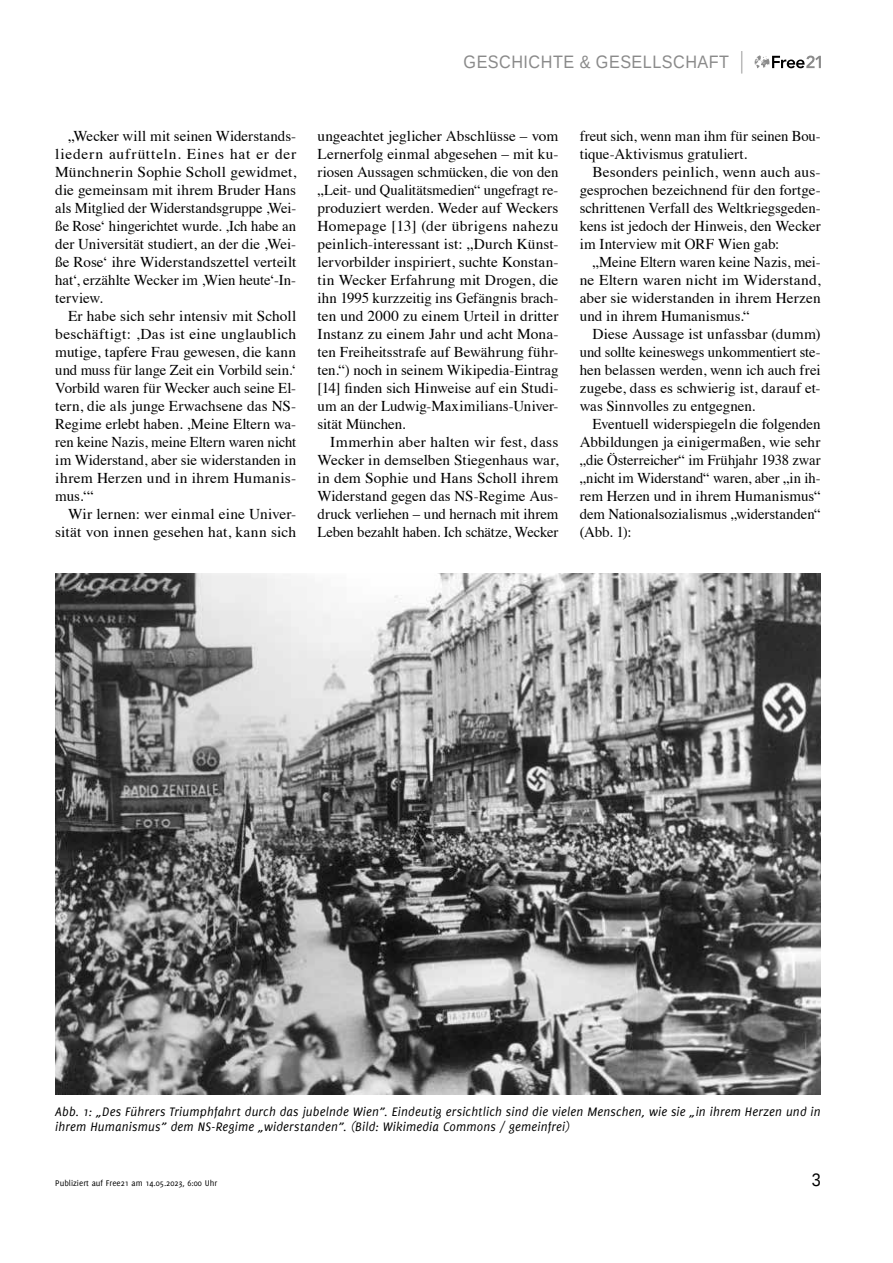
<style>
.page{position:relative;width:893px;height:1263px;background:#fff}
.page>*{position:absolute;margin:0;border:0;box-sizing:border-box;transform-origin:0 0}
.t1{font:18px "Liberation Sans";letter-spacing:.03em;color:#8a8a8a;scale:.9 1}
.t2{font:18px "Liberation Sans";color:#000;scale:.9 1}
.t3{font:15px/18px "Times";color:#000;text-align:justify}
.t4{font:italic 13.5px/15px "Delicious";letter-spacing:.015em;color:#000}
.t5{font:9px "Delicious";color:#000}
</style>
<div class="page">
<svg style="left:755px;top:55px;width:66px;height:13px"></svg>
<svg style="left:741px;top:51px;width:1px;height:23px"></svg>
<img style="left:55px;top:573px;width:766px;height:521px">
<p class="t1" style="left:464px;top:51px;width:297px">GESCHICHTE &amp; GESELLSCHAFT</p>
<p class="t3" style="left:55px;top:126px;width:242px;text-indent:13px">„Wecker will mit seinen Widerstands&shy;liedern aufrütteln. Eines hat er der Münchnerin Sophie Scholl gewidmet, die gemeinsam mit ihrem Bruder Hans als Mitglied der Widerstandsgruppe ,Wei&shy;ße Rose‘ hingerichtet wurde. ,Ich habe an der Universität studiert, an der die ‚Wei&shy;ße Rose‘ ihre Widerstandszettel verteilt hat‘, erzählte Wecker im ,Wien heute‘-In&shy;terview.</p>
<p class="t3" style="left:55px;top:306px;width:242px;text-indent:13px">Er habe sich sehr intensiv mit Scholl beschäftigt: ,Das ist eine unglaublich mutige, tapfere Frau gewesen, die kann und muss für lange Zeit ein Vorbild sein.‘ Vorbild waren für Wecker auch seine El&shy;tern, die als junge Erwachsene das NS-Regime erlebt haben. ,Meine Eltern wa&shy;ren keine Nazis, meine Eltern waren nicht im Widerstand, aber sie widerstanden in ihrem Herzen und in ihrem Humanis&shy;mus.‘“</p>
<p class="t3" style="left:55px;top:504px;width:242px;text-align:right">Wir lernen: wer einmal eine Univer&shy;sität von innen gesehen hat, kann sich</p>
<p class="t3" style="left:317px;top:126px;width:242px">ungeachtet jeglicher Abschlüsse – vom Lernerfolg einmal abgesehen – mit ku&shy;riosen Aussagen schmücken, die von den „Leit- und Qualitätsmedien“ ungefragt re&shy;produziert werden. Weder auf Weckers Homepage [13] (der übrigens nahezu peinlich-interessant ist: „Durch Künst&shy;lervorbilder inspiriert, suchte Konstan&shy;tin Wecker Erfahrung mit Drogen, die ihn 1995 kurzzeitig ins Gefängnis brach&shy;ten und 2000 zu einem Urteil in dritter Instanz zu einem Jahr und acht Mona&shy;ten Freiheitsstrafe auf Bewährung führ&shy;ten.“) noch in seinem Wikipedia-Eintrag [14] finden sich Hinweise auf ein Studi&shy;um an der Ludwig-Maximilians-Univer&shy;sität München.</p>
<p class="t3" style="left:317px;top:432px;width:242px;text-indent:13px">Immerhin aber halten wir fest, dass Wecker in demselben Stiegenhaus war, in dem Sophie und Hans Scholl ihrem Widerstand gegen das NS-Regime Aus&shy;druck verliehen – und hernach mit ihrem Leben bezahlt haben. Ich schätze, Wecker</p>
<p class="t3" style="left:580px;top:126px;width:242px">freut sich, wenn man ihm für seinen Bou&shy;tique-Aktivismus gratuliert.</p>
<p class="t3" style="left:580px;top:162px;width:242px;text-indent:13px">Besonders peinlich, wenn auch aus&shy;gesprochen bezeichnend für den fortge&shy;schrittenen Verfall des Weltkriegsgeden&shy;kens ist jedoch der Hinweis, den Wecker im Interview mit ORF Wien gab:</p>
<p class="t3" style="left:580px;top:252px;width:242px;text-indent:13px">„Meine Eltern waren keine Nazis, mei&shy;ne Eltern waren nicht im Widerstand, aber sie widerstanden in ihrem Herzen und in ihrem Humanismus.“</p>
<p class="t3" style="left:580px;top:324px;width:242px;text-indent:13px">Diese Aussage ist unfassbar (dumm) und sollte keineswegs unkommentiert ste&shy;hen belassen werden, wenn ich auch frei zugebe, dass es schwierig ist, darauf et&shy;was Sinnvolles zu entgegnen.</p>
<p class="t3" style="left:580px;top:414px;width:242px;text-indent:13px">Eventuell widerspiegeln die folgenden Abbildungen ja einigermaßen, wie sehr „die Österreicher“ im Frühjahr 1938 zwar „nicht im Widerstand“ waren, aber „in ih&shy;rem Herzen und in ihrem Humanismus“ dem Nationalsozialismus „widerstanden“ (Abb. 1):</p>
<p class="t4" style="left:55px;top:1104px;width:767px">Abb. 1: „Des Führers Triumphfahrt durch das jubelnde Wien”. Eindeutig ersichtlich sind die vielen Menschen, wie sie „in ihrem Herzen und in ihrem Humanismus” dem NS-Regime „widerstanden”. (Bild: Wikimedia Commons / gemeinfrei)</p>
<p class="t5" style="left:55px;top:1177px;width:163px">Publiziert auf Free21 am 14.05.2023, 6:00 Uhr</p>
<p class="t2" style="left:812px;top:1168px;width:12px">3</p>
</div>
